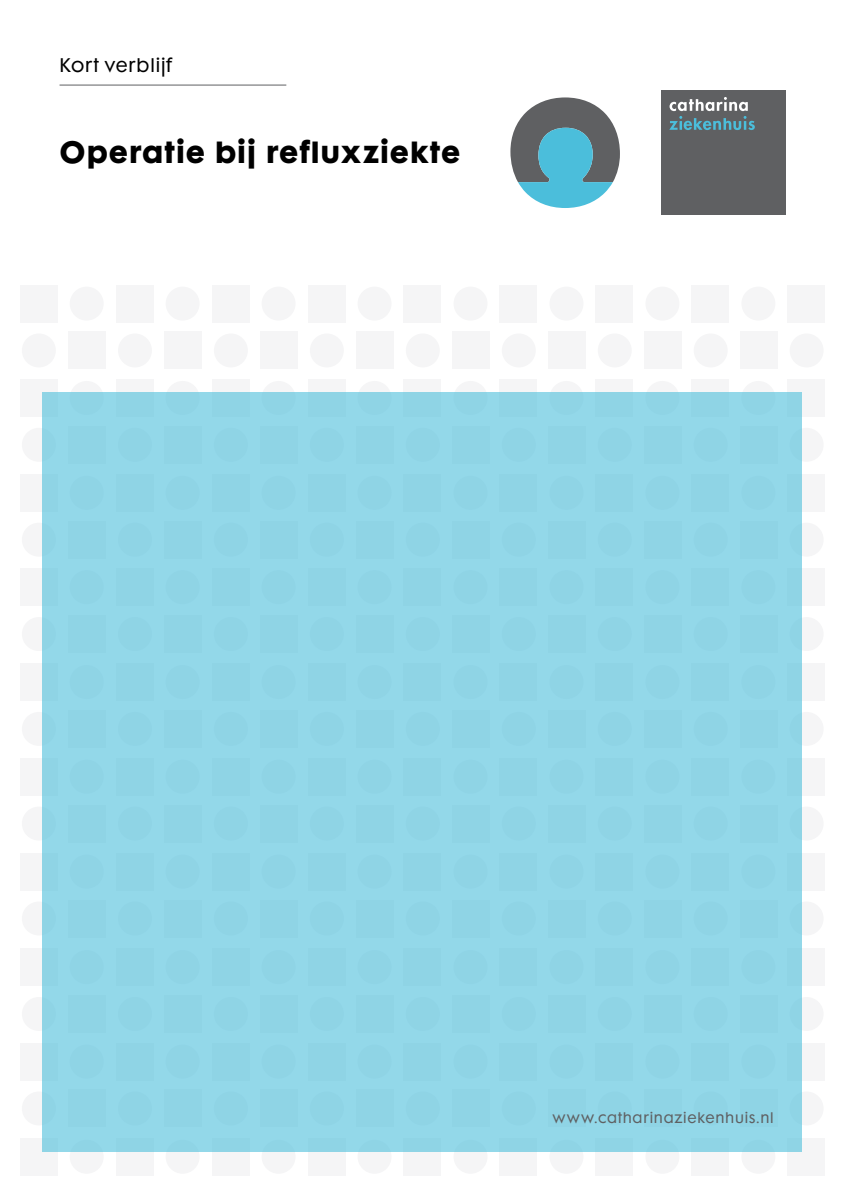
<style>
.page{position:relative;width:842px;height:1191px;background:#fff}
.page>*{position:absolute;margin:0;border:0;box-sizing:border-box;transform-origin:0 0}
.t1{font:700 28px "Cg Futura Maxi";letter-spacing:.035em;color:#000}
.t2{font:18px "Cg Futura Maxi";letter-spacing:.045em;color:#000}
.t3{font:14px "Cg Futura Maxi";letter-spacing:.055em;color:#5f6062}
</style>
<div class="page">
<div style="left:70px;top:287px;width:34px;height:33px;background:#f5f5f6;border-radius:50%"></div>
<div style="left:116px;top:285px;width:37px;height:37px;background:#f5f5f6"></div>
<div style="left:166px;top:287px;width:34px;height:33px;background:#f5f5f6;border-radius:50%"></div>
<div style="left:212px;top:285px;width:37px;height:37px;background:#f5f5f6"></div>
<div style="left:262px;top:287px;width:34px;height:33px;background:#f5f5f6;border-radius:50%"></div>
<div style="left:308px;top:285px;width:37px;height:37px;background:#f5f5f6"></div>
<div style="left:358px;top:287px;width:33px;height:33px;background:#f5f5f6;border-radius:50%"></div>
<div style="left:404px;top:285px;width:37px;height:37px;background:#f5f5f6"></div>
<div style="left:454px;top:287px;width:33px;height:33px;background:#f5f5f6;border-radius:50%"></div>
<div style="left:500px;top:285px;width:37px;height:37px;background:#f5f5f6"></div>
<div style="left:549px;top:287px;width:34px;height:33px;background:#f5f5f6;border-radius:50%"></div>
<div style="left:596px;top:285px;width:37px;height:37px;background:#f5f5f6"></div>
<div style="left:645px;top:287px;width:34px;height:33px;background:#f5f5f6;border-radius:50%"></div>
<div style="left:692px;top:285px;width:37px;height:37px;background:#f5f5f6"></div>
<div style="left:741px;top:287px;width:34px;height:33px;background:#f5f5f6;border-radius:50%"></div>
<div style="left:788px;top:285px;width:37px;height:37px;background:#f5f5f6"></div>
<div style="left:20px;top:285px;width:37px;height:37px;background:#f5f5f6"></div>
<div style="left:118px;top:333px;width:34px;height:34px;background:#f5f5f6;border-radius:50%"></div>
<div style="left:164px;top:332px;width:38px;height:37px;background:#f5f5f6"></div>
<div style="left:214px;top:333px;width:34px;height:34px;background:#f5f5f6;border-radius:50%"></div>
<div style="left:260px;top:332px;width:37px;height:37px;background:#f5f5f6"></div>
<div style="left:310px;top:333px;width:34px;height:34px;background:#f5f5f6;border-radius:50%"></div>
<div style="left:356px;top:332px;width:37px;height:37px;background:#f5f5f6"></div>
<div style="left:406px;top:333px;width:34px;height:34px;background:#f5f5f6;border-radius:50%"></div>
<div style="left:452px;top:332px;width:37px;height:37px;background:#f5f5f6"></div>
<div style="left:502px;top:333px;width:34px;height:34px;background:#f5f5f6;border-radius:50%"></div>
<div style="left:548px;top:332px;width:37px;height:37px;background:#f5f5f6"></div>
<div style="left:598px;top:333px;width:34px;height:34px;background:#f5f5f6;border-radius:50%"></div>
<div style="left:644px;top:332px;width:37px;height:37px;background:#f5f5f6"></div>
<div style="left:694px;top:333px;width:34px;height:34px;background:#f5f5f6;border-radius:50%"></div>
<div style="left:740px;top:332px;width:37px;height:37px;background:#f5f5f6"></div>
<div style="left:790px;top:333px;width:34px;height:34px;background:#f5f5f6;border-radius:50%"></div>
<div style="left:22px;top:333px;width:34px;height:34px;background:#f5f5f6;border-radius:50%"></div>
<div style="left:68px;top:332px;width:37px;height:37px;background:#f5f5f6"></div>
<div style="left:70px;top:381px;width:34px;height:34px;background:#f5f5f6;border-radius:50%"></div>
<div style="left:116px;top:379px;width:37px;height:37px;background:#f5f5f6"></div>
<div style="left:166px;top:381px;width:34px;height:34px;background:#f5f5f6;border-radius:50%"></div>
<div style="left:212px;top:379px;width:37px;height:37px;background:#f5f5f6"></div>
<div style="left:262px;top:381px;width:34px;height:34px;background:#f5f5f6;border-radius:50%"></div>
<div style="left:308px;top:379px;width:37px;height:37px;background:#f5f5f6"></div>
<div style="left:358px;top:381px;width:33px;height:34px;background:#f5f5f6;border-radius:50%"></div>
<div style="left:404px;top:379px;width:37px;height:37px;background:#f5f5f6"></div>
<div style="left:454px;top:381px;width:33px;height:34px;background:#f5f5f6;border-radius:50%"></div>
<div style="left:500px;top:379px;width:37px;height:37px;background:#f5f5f6"></div>
<div style="left:549px;top:381px;width:34px;height:34px;background:#f5f5f6;border-radius:50%"></div>
<div style="left:596px;top:379px;width:37px;height:37px;background:#f5f5f6"></div>
<div style="left:645px;top:381px;width:34px;height:34px;background:#f5f5f6;border-radius:50%"></div>
<div style="left:692px;top:379px;width:37px;height:37px;background:#f5f5f6"></div>
<div style="left:741px;top:381px;width:34px;height:34px;background:#f5f5f6;border-radius:50%"></div>
<div style="left:788px;top:379px;width:37px;height:37px;background:#f5f5f6"></div>
<div style="left:20px;top:379px;width:37px;height:37px;background:#f5f5f6"></div>
<div style="left:790px;top:428px;width:34px;height:34px;background:#f5f5f6;border-radius:50%"></div>
<div style="left:22px;top:428px;width:34px;height:34px;background:#f5f5f6;border-radius:50%"></div>
<div style="left:788px;top:474px;width:37px;height:37px;background:#f5f5f6"></div>
<div style="left:20px;top:474px;width:37px;height:37px;background:#f5f5f6"></div>
<div style="left:790px;top:523px;width:34px;height:33px;background:#f5f5f6;border-radius:50%"></div>
<div style="left:22px;top:523px;width:34px;height:33px;background:#f5f5f6;border-radius:50%"></div>
<div style="left:788px;top:568px;width:37px;height:38px;background:#f5f5f6"></div>
<div style="left:20px;top:568px;width:37px;height:38px;background:#f5f5f6"></div>
<div style="left:790px;top:617px;width:34px;height:34px;background:#f5f5f6;border-radius:50%"></div>
<div style="left:22px;top:617px;width:34px;height:34px;background:#f5f5f6;border-radius:50%"></div>
<div style="left:788px;top:663px;width:37px;height:37px;background:#f5f5f6"></div>
<div style="left:20px;top:663px;width:37px;height:37px;background:#f5f5f6"></div>
<div style="left:790px;top:712px;width:34px;height:34px;background:#f5f5f6;border-radius:50%"></div>
<div style="left:22px;top:712px;width:34px;height:34px;background:#f5f5f6;border-radius:50%"></div>
<div style="left:788px;top:758px;width:37px;height:37px;background:#f5f5f6"></div>
<div style="left:20px;top:758px;width:37px;height:37px;background:#f5f5f6"></div>
<div style="left:790px;top:806px;width:34px;height:34px;background:#f5f5f6;border-radius:50%"></div>
<div style="left:22px;top:806px;width:34px;height:34px;background:#f5f5f6;border-radius:50%"></div>
<div style="left:788px;top:853px;width:37px;height:37px;background:#f5f5f6"></div>
<div style="left:20px;top:853px;width:37px;height:37px;background:#f5f5f6"></div>
<div style="left:790px;top:901px;width:34px;height:34px;background:#f5f5f6;border-radius:50%"></div>
<div style="left:22px;top:901px;width:34px;height:34px;background:#f5f5f6;border-radius:50%"></div>
<div style="left:788px;top:948px;width:37px;height:37px;background:#f5f5f6"></div>
<div style="left:20px;top:948px;width:37px;height:37px;background:#f5f5f6"></div>
<div style="left:790px;top:997px;width:34px;height:34px;background:#f5f5f6;border-radius:50%"></div>
<div style="left:22px;top:997px;width:34px;height:34px;background:#f5f5f6;border-radius:50%"></div>
<div style="left:788px;top:1043px;width:37px;height:37px;background:#f5f5f6"></div>
<div style="left:20px;top:1043px;width:37px;height:37px;background:#f5f5f6"></div>
<div style="left:790px;top:1091px;width:34px;height:34px;background:#f5f5f6;border-radius:50%"></div>
<div style="left:22px;top:1091px;width:34px;height:34px;background:#f5f5f6;border-radius:50%"></div>
<div style="left:70px;top:1139px;width:34px;height:34px;background:#f5f5f6;border-radius:50%"></div>
<div style="left:116px;top:1138px;width:37px;height:37px;background:#f5f5f6"></div>
<div style="left:166px;top:1139px;width:34px;height:34px;background:#f5f5f6;border-radius:50%"></div>
<div style="left:212px;top:1138px;width:37px;height:37px;background:#f5f5f6"></div>
<div style="left:262px;top:1139px;width:34px;height:34px;background:#f5f5f6;border-radius:50%"></div>
<div style="left:308px;top:1138px;width:37px;height:37px;background:#f5f5f6"></div>
<div style="left:358px;top:1139px;width:33px;height:34px;background:#f5f5f6;border-radius:50%"></div>
<div style="left:404px;top:1138px;width:37px;height:37px;background:#f5f5f6"></div>
<div style="left:454px;top:1139px;width:33px;height:34px;background:#f5f5f6;border-radius:50%"></div>
<div style="left:500px;top:1138px;width:37px;height:37px;background:#f5f5f6"></div>
<div style="left:549px;top:1139px;width:34px;height:34px;background:#f5f5f6;border-radius:50%"></div>
<div style="left:596px;top:1138px;width:37px;height:37px;background:#f5f5f6"></div>
<div style="left:645px;top:1139px;width:34px;height:34px;background:#f5f5f6;border-radius:50%"></div>
<div style="left:692px;top:1138px;width:37px;height:37px;background:#f5f5f6"></div>
<div style="left:741px;top:1139px;width:34px;height:34px;background:#f5f5f6;border-radius:50%"></div>
<div style="left:788px;top:1138px;width:37px;height:37px;background:#f5f5f6"></div>
<div style="left:20px;top:1138px;width:37px;height:37px;background:#f5f5f6"></div>
<div style="left:43px;top:392px;width:759px;height:760px;background:#8fd4e5"></div>
<hr style="left:60px;top:85px;width:226px;height:1px;background:#5f6062">
<svg style="left:510px;top:97px;width:110px;height:111px"></svg>
<div style="left:661px;top:90px;width:124px;height:125px;background:#5f6062"></div>
<svg style="left:669px;top:97px;width:86px;height:33px"></svg>
<p class="t2" style="left:60px;top:54px;width:114px">Kort verblijf</p>
<h1 class="t1" style="left:60px;top:134px;width:402px">Operatie bij refluxziekte</h1>
<p class="t3" style="left:552px;top:1109px;width:223px">www.catharinaziekenhuis.nl</p>
</div>
